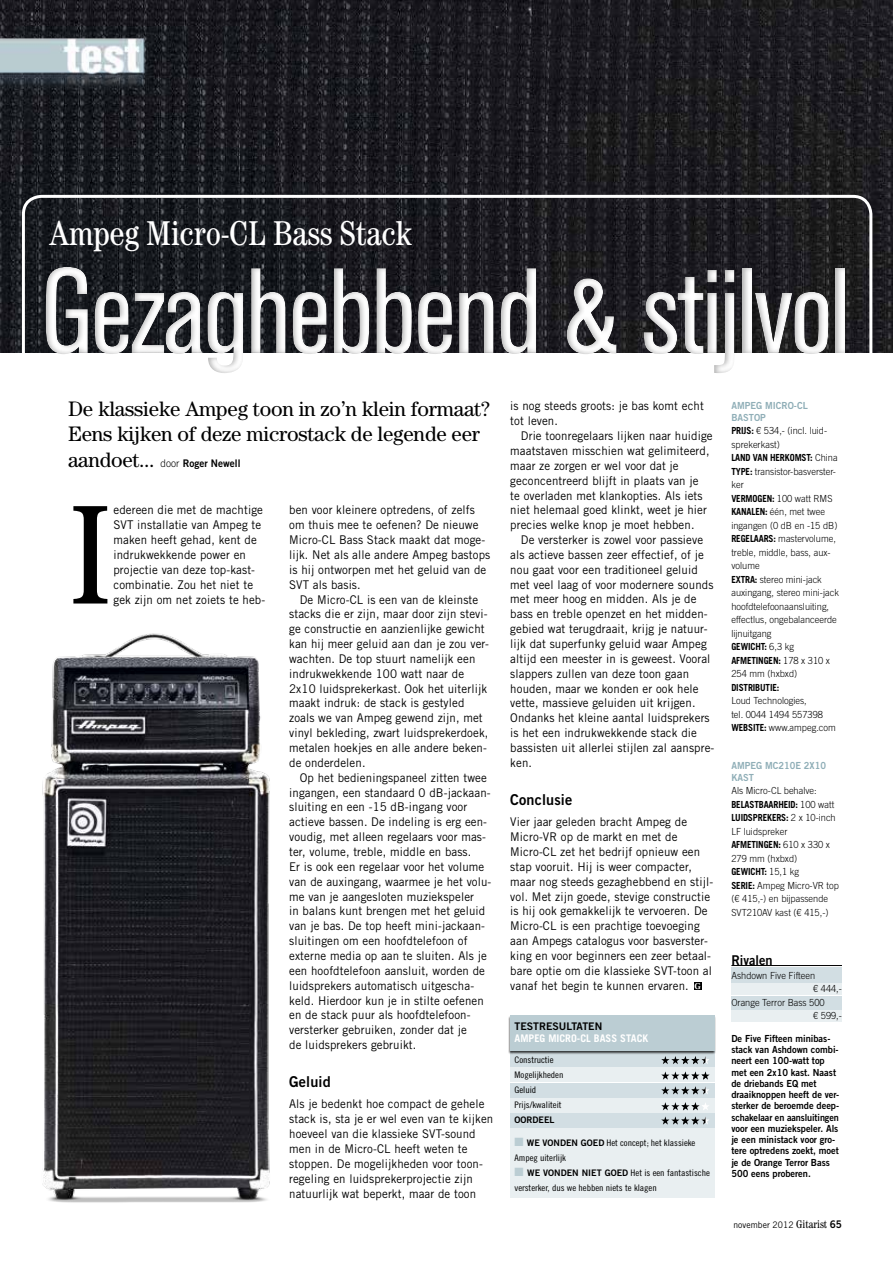
<style>
.page{position:relative;width:893px;height:1263px;background:#fff}
.page>*{position:absolute;margin:0;border:0;box-sizing:border-box;transform-origin:0 0}
.t1{font:condensed 141.45px "Century Std";color:#000;scale:.95 1}
.t2{font:condensed 120px "Akzidenz Grotesk BE";letter-spacing:-.02em;color:#fff}
.t3{font:condensed 34.5px "Century Std";letter-spacing:-.01em;color:#fff}
.t4{font:21px/25.5px "Century Std";letter-spacing:-.01em;color:#000}
.t5{font:15px "Trade Gothic LT Std Bd 2";letter-spacing:.01em;color:#000;scale:.96 1}
.t6{font:13.5px "Trade Gothic LT Std Bd 2";color:#000;scale:.95 1}
.t7{font:12px/14.9px "Trade Gothic LT Std";letter-spacing:.01em;color:#000;scale:.96 1}
.t8{font:10.5px "Trade Gothic LT Std Bd 2";color:#000;scale:.95 1}
.t9{font:700 10.5px "Trade Gothic LT Std";color:#fff}
.t10{font:10.5px "Trade Gothic LT Std Bd 2";color:#000}
.t11{font:300 9.75px/13.5px "Trade Gothic LT Std";color:#000;scale:.95 1}
.t12{font:9.75px/11.2px "Trade Gothic LT Std Bd 2";color:#000;scale:.95 1}
.t13{font:9.75px/11.2px "Trade Gothic LT Std Bd 2";color:#8faeb7;scale:.95 1}
.t14{font:700 9.75px "Trade Gothic LT Std";letter-spacing:-.015em;color:#000;scale:.93 1}
.t15{font:9px/15px "Trade Gothic LT Std Cn 18";letter-spacing:-.005em;color:#000;scale:1.1 1}
.t16{font:9px "Trade Gothic LT Std";letter-spacing:.005em;color:#000;scale:.95 1}
.t17{font:9px "Trade Gothic LT Std Bd 2";color:#000}
.s1{font-family:"Century Std";font-size:21px}
.s2{font-family:"Trade Gothic LT Std";font-weight:300}
.s3{font-family:"Utopia Std";font-weight:600;font-size:9px;color:#fff}
.s4{color:#bbcdd3}
.s5{font-family:"Trade Gothic LT Std Bd 2"}
.s6{font-weight:700}
.s7{font-family:"Century Std";font-stretch:condensed;font-size:11.25px}
.s8{font-family:"Trade Gothic LT Std Bd 2";font-size:10.5px}
</style>
<div class="page">
<img style="left:0;top:0;width:893px;height:353px">
<div style="left:23px;top:244px;width:870px;height:140px;background:#000;opacity:.3"></div>
<div style="left:22px;top:195px;width:850px;height:273px;border:3px solid #fff;border-radius:18px"></div>
<div style="left:510px;top:1127px;width:204px;height:71px;background:#e9eff1"></div>
<div style="left:510px;top:1046px;width:204px;height:21px;background:#d2dee3"></div>
<div style="left:508px;top:1015px;width:208px;height:39px;background:#000;opacity:.75"></div>
<div style="left:510px;top:1015px;width:204px;height:35px;background:#bbcdd3"></div>
<div style="left:510px;top:1083px;width:204px;height:15px;background:#d2dee3"></div>
<div style="left:510px;top:1113px;width:204px;height:15px;background:#d2dee3"></div>
<div style="left:510px;top:1067px;width:204px;height:15px;background:#e9eff1"></div>
<div style="left:510px;top:1098px;width:204px;height:15px;background:#e9eff1"></div>
<svg style="left:661px;top:1102px;width:48px;height:8px"></svg>
<svg style="left:661px;top:1116px;width:48px;height:8px"></svg>
<svg style="left:661px;top:1056px;width:48px;height:8px"></svg>
<svg style="left:661px;top:1071px;width:49px;height:9px"></svg>
<svg style="left:661px;top:1086px;width:48px;height:8px"></svg>
<img style="left:0;top:38px;width:174px;height:51px">
<div style="left:731px;top:1010px;width:111px;height:12px;background:#e9eff1"></div>
<div style="left:731px;top:967px;width:111px;height:15px;background:#d2dee3"></div>
<div style="left:731px;top:983px;width:111px;height:12px;background:#e9eff1"></div>
<div style="left:731px;top:996px;width:111px;height:14px;background:#d2dee3"></div>
<hr style="left:731px;top:965px;width:111px;height:1px;background:#000">
<div style="left:694px;top:982px;width:7px;height:8px;background:#000"></div>
<img style="left:42px;top:633px;width:228px;height:570px">
<h3 class="t3" style="left:50px;top:213px;width:363px">Ampeg Micro-CL Bass Stack</h3>
<h2 class="t2" style="left:40px;top:245px;width:811px">Gezaghebbend &amp; stijlvol</h2>
<h3 class="t4" style="left:68px;top:395px;width:424px">De klassieke Ampeg toon in zo’n klein formaat?<br>Eens kijken of deze microstack de legende eer</h3>
<p class="t8" style="left:68px;top:456px;width:183px"><span class="s1">aandoet...</span> <span class="s2">door</span> Roger Newell</p>
<h1 class="t1" style="left:68px;top:472px;width:49px">I</h1>
<p class="t7" style="left:113px;top:503px;width:160px">edereen die met de machtige<br>SVT installatie van Ampeg te maken heeft gehad, kent de indrukwekkende power en projectie van deze top-kast&shy;combinatie. Zou het niet te gek zijn om net zoiets te heb-</p>
<p class="t7" style="left:289px;top:503px;width:211px">ben voor kleinere optredens, of zelfs om thuis mee te oefenen? De nieuwe<br>Micro-CL Bass Stack maakt dat moge&shy;lijk. Net als alle andere Ampeg bastops is hij ontworpen met het geluid van de<br>SVT als basis.</p>
<p class="t7" style="left:289px;top:592px;width:210px;text-indent:11px">De Micro-CL is een van de kleinste stacks die er zijn, maar door zijn stevi&shy;ge constructie en aanzienlijke gewicht kan hij meer geluid aan dan je zou ver&shy;wachten. De top stuurt namelijk een indrukwekkende 100 watt naar de 2x10 luidsprekerkast. Ook het uiterlijk maakt indruk: de stack is gestyled zoals we van Ampeg gewend zijn, met vinyl bekleding, zwart luidsprekerdoek, metalen hoekjes en alle andere beken&shy;de onderdelen.</p>
<p class="t7" style="left:289px;top:770px;width:212px;text-indent:11px">Op het bedieningspaneel zitten twee ingangen, een standaard 0 dB-jackaan&shy;sluiting en een -15 dB-ingang voor actieve bassen. De indeling is erg een&shy;voudig, met alleen regelaars voor mas&shy;ter, volume, treble, middle en bass.<br>Er is ook een regelaar voor het volume van de auxingang, waarmee je het volu&shy;me van je aangesloten muziekspeler<br>in balans kunt brengen met het geluid van je bas. De top heeft mini-jackaan&shy;sluitingen om een hoofdtelefoon of externe media op aan te sluiten. Als je een hoofdtelefoon aansluit, worden de luidsprekers automatisch uitgescha&shy;keld. Hierdoor kun je in stilte oefenen en de stack puur als hoofdtelefoon&shy;versterker gebruiken, zonder dat je<br>de luidsprekers gebruikt.</p>
<p class="t5" style="left:289px;top:1072px;width:45px">Geluid</p>
<p class="t7" style="left:289px;top:1097px;width:214px">Als je bedenkt hoe compact de gehele stack is, sta je er wel even van te kijken hoeveel van die klassieke SVT-sound men in de Micro-CL heeft weten te stoppen. De mogelijkheden voor toon&shy;regeling en luidsprekerprojectie zijn natuurlijk wat beperkt, maar de toon</p>
<p class="t7" style="left:510px;top:399px;width:203px">is nog steeds groots: je bas komt echt tot leven.</p>
<p class="t7" style="left:510px;top:428px;width:212px;text-indent:11px">Drie toonregelaars lijken naar huidige maatstaven misschien wat gelimiteerd, maar ze zorgen er wel voor dat je geconcentreerd blijft in plaats van je<br>te overladen met klankopties. Als iets niet helemaal goed klinkt, weet je hier precies welke knop je moet hebben.</p>
<p class="t7" style="left:510px;top:532px;width:214px;text-indent:11px">De versterker is zowel voor passieve als actieve bassen zeer effectief, of je nou gaat voor een traditioneel geluid met veel laag of voor modernere sounds met meer hoog en midden. Als je de bass en treble openzet en het midden&shy;gebied wat terugdraait, krijg je natuur&shy;lijk dat superfunky geluid waar Ampeg altijd een meester in is geweest. Vooral slappers zullen van deze toon gaan houden, maar we konden er ook hele vette, massieve geluiden uit krijgen.<br>Ondanks het kleine aantal luidsprekers is het een indrukwekkende stack die bassisten uit allerlei stijlen zal aanspre&shy;ken.</p>
<p class="t5" style="left:510px;top:790px;width:66px">Conclusie</p>
<p class="t7" style="left:510px;top:814px;width:213px">Vier jaar geleden bracht Ampeg de Micro-VR op de markt en met de Micro-CL zet het bedrijf opnieuw een stap vooruit. Hij is weer compacter, maar nog steeds gezaghebbend en stijl&shy;vol. Met zijn goede, stevige constructie is hij ook gemakkelijk te vervoeren. De Micro-CL is een prachtige toevoeging aan Ampegs catalogus voor basverster&shy;king en voor beginners een zeer betaal&shy;bare optie om die klassieke SVT-toon al vanaf het begin te kunnen ervaren. <span class="s3">G</span></p>
<p class="t10" style="left:514px;top:1020px;width:89px">TESTRESULTATEN</p>
<p class="t9" style="left:514px;top:1032px;width:135px">AMPEG MICRO-CL BASS STACK</p>
<p class="t15" style="left:514px;top:1053px;width:46px">Constructie<br>Mogelijkheden<br>Geluid<br>Prijs/kwaliteit</p>
<p class="t17" style="left:514px;top:1115px;width:42px">OORDEEL</p>
<p class="t15" style="left:514px;top:1135px;width:166px"><span class="s4">■</span> <span class="s5">WE VONDEN GOED</span> Het concept; het klassieke<br>Ampeg uiterlijk</p>
<p class="t15" style="left:514px;top:1165px;width:179px"><span class="s4">■</span> <span class="s5">WE VONDEN NIET GOED</span> Het is een fantastische versterker, dus we hebben niets te klagen</p>
<p class="t13" style="left:731px;top:400px;width:82px">AMPEG MICRO-CL<br>BASTOP</p>
<p class="t11" style="left:731px;top:424px;width:115px"><span class="s6">PRIJS:</span> € 534,- (incl. luid&shy;sprekerkast)<br><span class="s6">LAND VAN HERKOMST:</span> China<br><span class="s6">TYPE:</span> transistor-basverster&shy;ker<br><span class="s6">VERMOGEN:</span> 100 watt RMS<br><span class="s6">KANALEN:</span> één, met twee ingangen (0 dB en -15 dB)<br><span class="s6">REGELAARS:</span> mastervolume, treble, middle, bass, aux&shy;volume<br><span class="s6">EXTRA:</span> stereo mini-jack auxingang, stereo mini-jack hoofdtelefoonaansluiting, effectlus, ongebalanceerde lijnuitgang<br><span class="s6">GEWICHT:</span> 6,3 kg<br><span class="s6">AFMETINGEN:</span> 178 x 310 x<br>254 mm (hxbxd)</p>
<p class="t14" style="left:731px;top:681px;width:53px">DISTRIBUTIE:</p>
<p class="t11" style="left:731px;top:694px;width:111px">Loud Technologies,<br>tel. 0044 1494 557398<br><span class="s6">WEBSITE:</span> www.ampeg.com</p>
<p class="t13" style="left:731px;top:760px;width:101px">AMPEG MC210E 2X10<br>KAST</p>
<p class="t11" style="left:731px;top:784px;width:115px">Als Micro-CL behalve:<br><span class="s6">BELASTBAARHEID:</span> 100 watt<br><span class="s6">LUIDSPREKERS:</span> 2 x 10-inch<br>LF luidspreker<br><span class="s6">AFMETINGEN:</span> 610 x 330 x<br>279 mm (hxbxd)<br><span class="s6">GEWICHT:</span> 15,1 kg<br><span class="s6">SERIE:</span> Ampeg Micro-VR top (€ 415,-) en bijpassende<br>SVT210AV kast (€ 415,-)</p>
<p class="t6" style="left:731px;top:952px;width:45px">Rivalen</p>
<p class="t11" style="left:731px;top:968px;width:90px">Ashdown Five Fifteen</p>
<p class="t11" style="left:813px;top:982px;width:32px">€ 444,-</p>
<p class="t11" style="left:731px;top:995px;width:100px">Orange Terror Bass 500</p>
<p class="t11" style="left:813px;top:1009px;width:32px">€ 599,-</p>
<p class="t12" style="left:731px;top:1032px;width:115px">De Five Fifteen minibas&shy;stack van Ashdown combi&shy;neert een 100-watt top met een 2x10 kast. Naast de driebands EQ met draaiknoppen heeft de ver&shy;sterker de beroemde deep&shy;schakelaar en aansluitingen voor een muziekspeler. Als je een ministack voor gro&shy;tere optredens zoekt, moet je de Orange Terror Bass<br>500 eens proberen.</p>
<p class="t16" style="left:733px;top:1219px;width:116px">november 2012 <span class="s7">Gitarist</span> <span class="s8">65</span></p>
</div>
